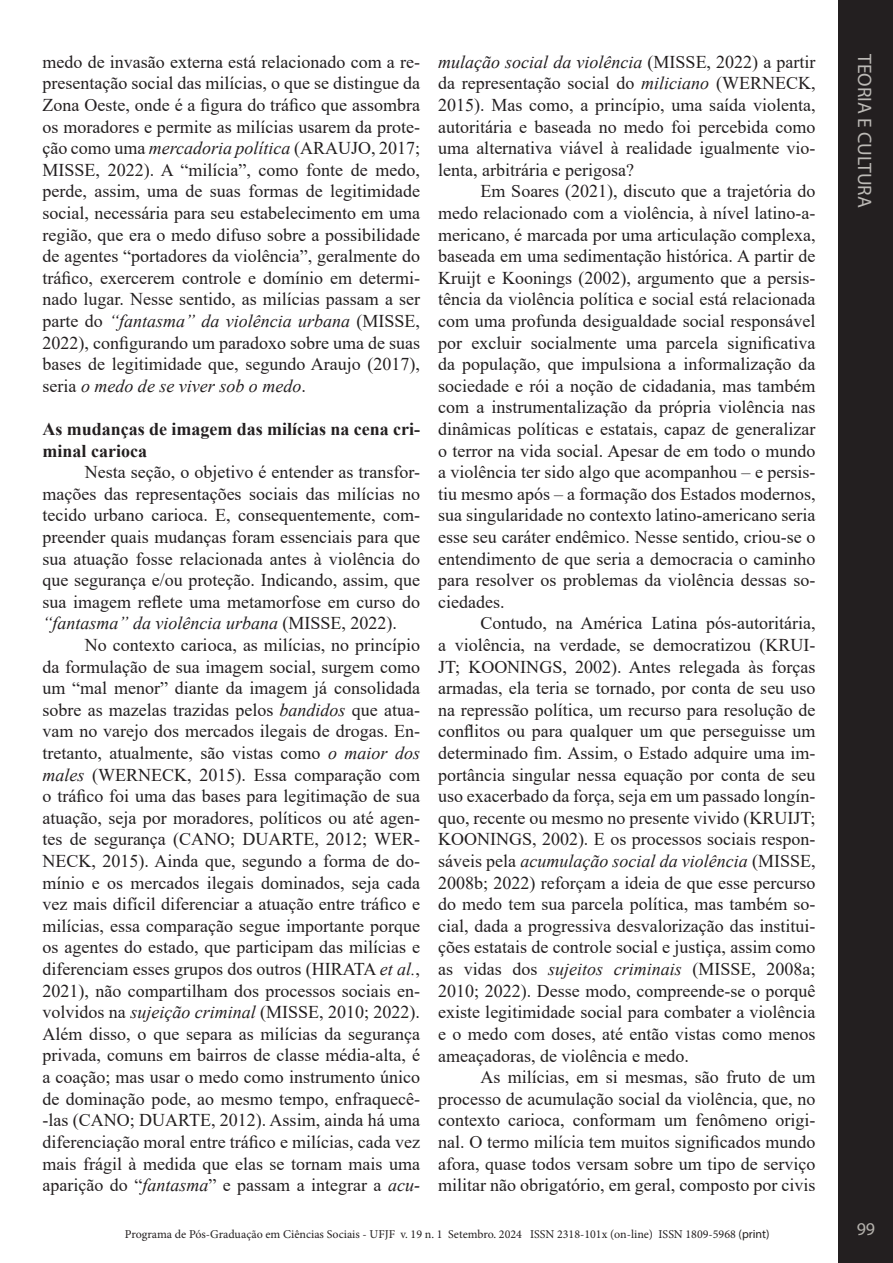
<style>
.page{position:relative;width:893px;height:1263px;background:#fff}
.page>*{position:absolute;margin:0;border:0;box-sizing:border-box;transform-origin:0 0}
.t1{font:19.5px "Myriad Pro";color:#bcbab6}
.t2{font:18px/21.6px "Times New Roman";color:#231f20;text-align:justify}
.t3{font:700 18px/21.6px "Times New Roman";color:#231f20}
.t4{font:18px "Myriad Pro";color:#b5b2ad}
.t5{font:12px "Minion Pro";color:#231f20}
.s1{font-style:italic}
.s2{font-family:"Myriad Pro"}
</style>
<div class="page">
<div style="left:839px;top:0;width:54px;height:1263px;background:#231f20"></div>
<p class="t2" style="left:43px;top:50px;width:379px">medo de invasão externa está relacionado com a re&shy;presentação social das milícias, o que se distingue da Zona Oeste, onde é a figura do tráfico que assombra os moradores e permite as milícias usarem da prote&shy;ção como uma <span class="s1">mercadoria política</span> (ARAUJO, 2017; MISSE, 2022). A “milícia”, como fonte de medo, perde, assim, uma de suas formas de legitimidade social, necessária para seu estabelecimento em uma região, que era o medo difuso sobre a possibilidade de agentes “portadores da violência”, geralmente do tráfico, exercerem controle e domínio em determi&shy;nado lugar. Nesse sentido, as milícias passam a ser parte do <span class="s1">“fantasma” da violência urbana</span> (MISSE, 2022), configurando um paradoxo sobre uma de suas bases de legitimidade que, segundo Araujo (2017), seria <span class="s1">o medo de se viver sob o medo</span>.</p>
<p class="t3" style="left:43px;top:418px;width:379px">As mudanças de imagem das milícias na cena cri&shy;minal carioca</p>
<p class="t2" style="left:43px;top:461px;width:379px;text-indent:42px">Nesta seção, o objetivo é entender as transfor&shy;mações das representações sociais das milícias no tecido urbano carioca. E, consequentemente, com&shy;preender quais mudanças foram essenciais para que sua atuação fosse relacionada antes à violência do que segurança e/ou proteção. Indicando, assim, que sua imagem reflete uma metamorfose em curso do <span class="s1">“fantasma” da violência urbana</span> (MISSE, 2022).</p>
<p class="t2" style="left:43px;top:634px;width:379px;text-indent:42px">No contexto carioca, as milícias, no princípio da formulação de sua imagem social, surgem como um “mal menor” diante da imagem já consolidada sobre as mazelas trazidas pelos <span class="s1">bandidos</span> que atua&shy;vam no varejo dos mercados ilegais de drogas. En&shy;tretanto, atualmente, são vistas como <span class="s1">o maior dos males</span> (WERNECK, 2015). Essa comparação com o tráfico foi uma das bases para legitimação de sua atuação, seja por moradores, políticos ou até agen&shy;tes de segurança (CANO; DUARTE, 2012; WER-NECK, 2015). Ainda que, segundo a forma de do&shy;mínio e os mercados ilegais dominados, seja cada vez mais difícil diferenciar a atuação entre tráfico e milícias, essa comparação segue importante porque os agentes do estado, que participam das milícias e diferenciam esses grupos dos outros (HIRATA <span class="s1">et al.</span>, 2021), não compartilham dos processos sociais en&shy;volvidos na <span class="s1">sujeição criminal</span> (MISSE, 2010; 2022).<br>Além disso, o que separa as milícias da segurança privada, comuns em bairros de classe média-alta, é a coação; mas usar o medo como instrumento único de dominação pode, ao mesmo tempo, enfraquecê--las (CANO; DUARTE, 2012). Assim, ainda há uma diferenciação moral entre tráfico e milícias, cada vez mais frágil à medida que elas se tornam mais uma aparição do “<span class="s1">fantasma</span>” e passam a integrar a <span class="s1">acu-</span></p>
<p class="t2" style="left:438px;top:50px;width:379px"><span class="s1">mulação social da violência</span> (MISSE, 2022) a partir da representação social do <span class="s1">miliciano</span> (WERNECK, 2015). Mas como, a princípio, uma saída violenta, autoritária e baseada no medo foi percebida como uma alternativa viável à realidade igualmente vio&shy;lenta, arbitrária e perigosa?</p>
<p class="t2" style="left:438px;top:180px;width:379px;text-indent:42px">Em Soares (2021), discuto que a trajetória do medo relacionado com a violência, à nível latino-a&shy;mericano, é marcada por uma articulação complexa, baseada em uma sedimentação histórica. A partir de Kruijt e Koonings (2002), argumento que a persis&shy;tência da violência política e social está relacionada com uma profunda desigualdade social responsável por excluir socialmente uma parcela significativa da população, que impulsiona a informalização da sociedade e rói a noção de cidadania, mas também com a instrumentalização da própria violência nas dinâmicas políticas e estatais, capaz de generalizar o terror na vida social. Apesar de em todo o mundo a violência ter sido algo que acompanhou – e persis&shy;tiu mesmo após – a formação dos Estados modernos, sua singularidade no contexto latino-americano seria esse seu caráter endêmico. Nesse sentido, criou-se o entendimento de que seria a democracia o caminho para resolver os problemas da violência dessas so&shy;ciedades.</p>
<p class="t2" style="left:438px;top:612px;width:379px;text-indent:42px">Contudo, na América Latina pós-autoritária, a violência, na verdade, se democratizou (KRUI-JT; KOONINGS, 2002). Antes relegada às forças armadas, ela teria se tornado, por conta de seu uso na repressão política, um recurso para resolução de conflitos ou para qualquer um que perseguisse um determinado fim. Assim, o Estado adquire uma im&shy;portância singular nessa equação por conta de seu uso exacerbado da força, seja em um passado longín&shy;quo, recente ou mesmo no presente vivido (KRUIJT; KOONINGS, 2002). E os processos sociais respon&shy;sáveis pela <span class="s1">acumulação social da violência</span> (MISSE, 2008b; 2022) reforçam a ideia de que esse percurso do medo tem sua parcela política, mas também so&shy;cial, dada a progressiva desvalorização das institui&shy;ções estatais de controle social e justiça, assim como as vidas dos <span class="s1">sujeitos criminais</span> (MISSE, 2008a; 2010; 2022). Desse modo, compreende-se o porquê existe legitimidade social para combater a violência e o medo com doses, até então vistas como menos ameaçadoras, de violência e medo.</p>
<p class="t2" style="left:438px;top:1066px;width:379px;text-indent:42px">As milícias, em si mesmas, são fruto de um processo de acumulação social da violência, que, no contexto carioca, conformam um fenômeno origi&shy;nal. O termo milícia tem muitos significados mundo afora, quase todos versam sobre um tipo de serviço militar não obrigatório, em geral, composto por civis</p>
<p class="t5" style="left:125px;top:1226px;width:646px">Programa de Pós-Graduação em Ciências Sociais - UFJF v. 19 n. 1 Setembro. 2024 ISSN 2318-101x (on-line) ISSN 1809-5968 <span class="s2">(print)</span></p>
<p class="t1" style="left:877px;top:54px;width:155px;rotate:90deg">TEORIA E CULTURA</p>
<p class="t4" style="left:857px;top:1218px;width:20px">99</p>
</div>
